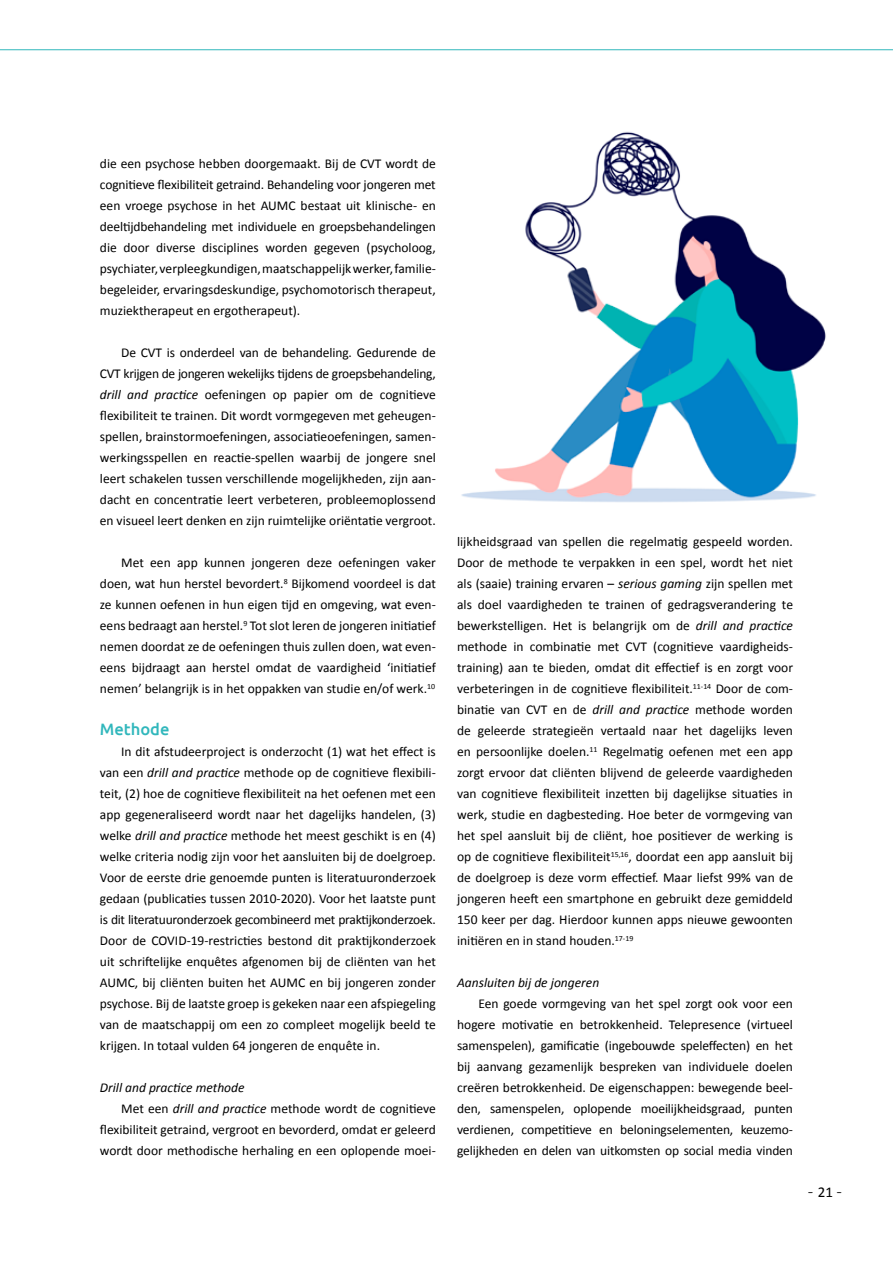
<style>
.page{position:relative;width:893px;height:1263px;background:#fff}
.page>*{position:absolute;margin:0;border:0;box-sizing:border-box;transform-origin:0 0}
.t1{font:300 18px "Calibri";color:#000}
.t2{font:500 16.5px "Ubuntu";color:#31b7bc}
.t3{font:13.5px/21px "Calibri";color:#000;text-align:justify}
.t4{font:italic 13.5px "Calibri";color:#000}
.s1{font-style:italic}
.s2{font-weight:400;font-size:15px}
</style>
<div class="page">
<hr style="left:0;top:49px;width:893px;height:1px;background:#31b7bc">
<img style="left:461px;top:131px;width:365px;height:371px">
<p class="t3" style="left:100px;top:153px;width:337px">die een psychose hebben doorgemaakt. Bij de CVT wordt de cognitieve flexibiliteit getraind. Behandeling voor jongeren met een vroege psychose in het AUMC bestaat uit klinische- en deeltijdbehandeling met individuele en groepsbehandelingen die door diverse disciplines worden gegeven (psycholoog, psychiater, verpleegkundigen, maatschappelijk werker, familie&shy;begeleider, ervaringsdeskundige, psychomotorisch therapeut, muziektherapeut en ergotherapeut).</p>
<p class="t3" style="left:100px;top:342px;width:337px;text-indent:21px">De CVT is onderdeel van de behandeling. Gedurende de CVT krijgen de jongeren wekelijks tijdens de groepsbehandeling, <span class="s1">drill and practice</span> oefeningen op papier om de cognitieve flexibiliteit te trainen. Dit wordt vormgegeven met geheugen&shy;spellen, brainstormoefeningen, associatieoefeningen, samen&shy;werkingsspellen en reactie-spellen waarbij de jongere snel leert schakelen tussen verschillende mogelijkheden, zijn aan&shy;dacht en concentratie leert verbeteren, probleemoplossend en visueel leert denken en zijn ruimtelijke oriëntatie vergroot.</p>
<p class="t3" style="left:100px;top:552px;width:337px;text-indent:21px">Met een app kunnen jongeren deze oefeningen vaker doen, wat hun herstel bevordert.<sup>8</sup> Bijkomend voordeel is dat ze kunnen oefenen in hun eigen tijd en omgeving, wat even&shy;eens bedraagt aan herstel.<sup>9</sup> Tot slot leren de jongeren initiatief nemen doordat ze de oefeningen thuis zullen doen, wat even&shy;eens bijdraagt aan herstel omdat de vaardigheid ‘initiatief nemen’ belangrijk is in het oppakken van studie en/of werk.<sup>10</sup></p>
<p class="t2" style="left:100px;top:719px;width:71px">Methode</p>
<p class="t3" style="left:100px;top:741px;width:337px;text-indent:21px">In dit afstudeerproject is onderzocht (1) wat het effect is van een <span class="s1">drill and practice</span> methode op de cognitieve flexibili&shy;teit, (2) hoe de cognitieve flexibiliteit na het oefenen met een app gegeneraliseerd wordt naar het dagelijks handelen, (3) welke <span class="s1">drill and practice</span> methode het meest geschikt is en (4) welke criteria nodig zijn voor het aansluiten bij de doelgroep.<br>Voor de eerste drie genoemde punten is literatuuronderzoek gedaan (publicaties tussen 2010-2020). Voor het laatste punt is dit literatuuronderzoek gecombineerd met praktijkonderzoek.<br>Door de COVID-19-restricties bestond dit praktijkonderzoek uit schriftelijke enquêtes afgenomen bij de cliënten van het AUMC, bij cliënten buiten het AUMC en bij jongeren zonder psychose. Bij de laatste groep is gekeken naar een afspiegeling van de maatschappij om een zo compleet mogelijk beeld te krijgen. In totaal vulden 64 jongeren de enquête in.</p>
<p class="t4" style="left:100px;top:1078px;width:146px">Drill and practice methode</p>
<p class="t3" style="left:121px;top:1098px;width:316px">Met een <span class="s1">drill and practice</span> methode wordt de cognitieve</p>
<p class="t3" style="left:100px;top:1119px;width:337px">flexibiliteit getraind, vergroot en bevorderd, omdat er geleerd</p>
<p class="t3" style="left:100px;top:1140px;width:337px">wordt door methodische herhaling en een oplopende moei-</p>
<p class="t3" style="left:457px;top:531px;width:337px">lijkheidsgraad van spellen die regelmatig gespeeld worden.<br>Door de methode te verpakken in een spel, wordt het niet als (saaie) training ervaren – <span class="s1">serious gaming</span> zijn spellen met als doel vaardigheden te trainen of gedragsverandering te bewerkstelligen. Het is belangrijk om de <span class="s1">drill and practice </span>methode in combinatie met CVT (cognitieve vaardigheids&shy;training) aan te bieden, omdat dit effectief is en zorgt voor verbeteringen in de cognitieve flexibiliteit.<sup>11-14</sup> Door de com&shy;binatie van CVT en de <span class="s1">drill and practice</span> methode worden de geleerde strategieën vertaald naar het dagelijks leven en persoonlijke doelen.<sup>11</sup> Regelmatig oefenen met een app zorgt ervoor dat cliënten blijvend de geleerde vaardigheden van cognitieve flexibiliteit inzetten bij dagelijkse situaties in werk, studie en dagbesteding. Hoe beter de vormgeving van het spel aansluit bij de cliënt, hoe positiever de werking is op de cognitieve flexibiliteit<sup>15,16</sup>, doordat een app aansluit bij de doelgroep is deze vorm effectief. Maar liefst 99% van de jongeren heeft een smartphone en gebruikt deze gemiddeld 150 keer per dag. Hierdoor kunnen apps nieuwe gewoonten initiëren en in stand houden.<sup>17-19</sup></p>
<p class="t4" style="left:457px;top:973px;width:144px">Aansluiten bij de jongeren</p>
<p class="t3" style="left:457px;top:993px;width:337px;text-indent:21px">Een goede vormgeving van het spel zorgt ook voor een hogere motivatie en betrokkenheid. Telepresence (virtueel samenspelen), gamificatie (ingebouwde speleffecten) en het bij aanvang gezamenlijk bespreken van individuele doelen creëren betrokkenheid. De eigenschappen: bewegende beel&shy;den, samenspelen, oplopende moeilijkheidsgraad, punten verdienen, competitieve en beloningselementen, keuzemo&shy;gelijkheden en delen van uitkomsten op social media vinden</p>
<h1 class="t1" style="left:808px;top:1180px;width:36px">-<span class="s2">21</span>-</h1>
</div>
